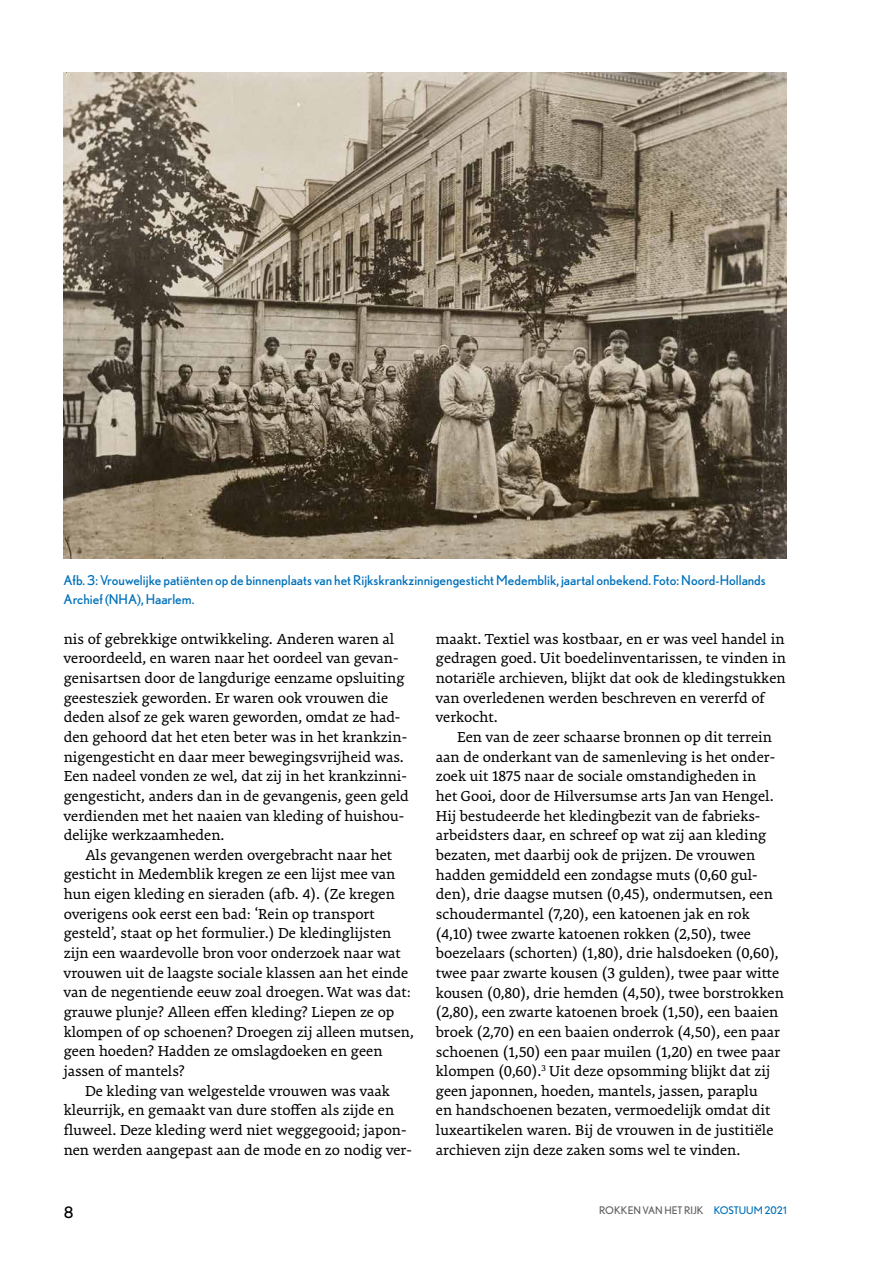
<style>
.page{position:relative;width:893px;height:1263px;background:#fff}
.page>*{position:absolute;margin:0;border:0;box-sizing:border-box;transform-origin:0 0}
.t1{font:15.75px/19.6px "Premiera";color:#000}
.t2{font:15.75px "Nobel";color:#000}
.t3{font:13.5px/19.6px "Nobel";color:#0071bb}
.t4{font:10.5px "Nobel";color:#626261}
.s1{color:#0071bb}
</style>
<div class="page">
<img style="left:64px;top:72px;width:723px;height:486px">
<p class="t3" style="left:64px;top:570px;width:704px">Afb. 3: Vrouwelijke patiënten op de binnenplaats van het Rijkskrankzinnigengesticht Medemblik, jaartal onbekend. Foto: Noord-Hollands<br>Archief (NHA), Haarlem.</p>
<p class="t1" style="left:64px;top:629px;width:347px">nis of gebrekkige ontwikkeling. Anderen waren al veroordeeld, en waren naar het oordeel van gevan&shy;genisartsen door de langdurige eenzame opsluiting geestesziek geworden. Er waren ook vrouwen die deden alsof ze gek waren geworden, omdat ze had&shy;den gehoord dat het eten beter was in het krankzin&shy;nigengesticht en daar meer bewegingsvrijheid was.<br>Een nadeel vonden ze wel, dat zij in het krankzinni&shy;gengesticht, anders dan in de gevangenis, geen geld verdienden met het naaien van kleding of huishou&shy;delijke werkzaamheden.</p>
<p class="t1" style="left:85px;top:845px;width:309px">Als gevangenen werden overgebracht naar het</p>
<p class="t1" style="left:64px;top:865px;width:333px">gesticht in Medemblik kregen ze een lijst mee van</p>
<p class="t1" style="left:64px;top:884px;width:333px">hun eigen kleding en sieraden (afb. 4). (Ze kregen</p>
<p class="t1" style="left:64px;top:904px;width:312px">overigens ook eerst een bad: ‘Rein op transport</p>
<p class="t1" style="left:64px;top:924px;width:329px">gesteld’, staat op het formulier.) De kledinglijsten</p>
<p class="t1" style="left:64px;top:943px;width:339px">zijn een waardevolle bron voor onderzoek naar wat</p>
<p class="t1" style="left:64px;top:963px;width:346px">vrouwen uit de laagste sociale klassen aan het einde</p>
<p class="t1" style="left:64px;top:983px;width:349px">van de negentiende eeuw zoal droegen. Wat was dat:</p>
<p class="t1" style="left:64px;top:1002px;width:332px">grauwe plunje? Alleen effen kleding? Liepen ze op</p>
<p class="t1" style="left:64px;top:1022px;width:352px">klompen of op schoenen? Droegen zij alleen mutsen,</p>
<p class="t1" style="left:64px;top:1041px;width:320px">geen hoeden? Hadden ze omslagdoeken en geen</p>
<p class="t1" style="left:64px;top:1061px;width:122px">jassen of mantels?</p>
<p class="t1" style="left:85px;top:1081px;width:306px">De kleding van welgestelde vrouwen was vaak</p>
<p class="t1" style="left:64px;top:1100px;width:332px">kleurrijk, en gemaakt van dure stoffen als zijde en</p>
<p class="t1" style="left:64px;top:1120px;width:344px">fluweel. Deze kleding werd niet weggegooid; japon-</p>
<p class="t1" style="left:64px;top:1140px;width:350px">nen werden aangepast aan de mode en zo nodig ver-</p>
<p class="t2" style="left:64px;top:1203px;width:11px">8</p>
<p class="t1" style="left:436px;top:629px;width:352px">maakt. Textiel was kostbaar, en er was veel handel in gedragen goed. Uit boedelinventarissen, te vinden in notariële archieven, blijkt dat ook de kledingstukken van overledenen werden beschreven en vererfd of verkocht.</p>
<p class="t1" style="left:436px;top:727px;width:350px;text-indent:21px">Een van de zeer schaarse bronnen op dit terrein aan de onderkant van de samenleving is het onder&shy;zoek uit 1875 naar de sociale omstandigheden in<br>het Gooi, door de Hilversumse arts Jan van Hengel.<br>Hij bestudeerde het kledingbezit van de fabrieks&shy;arbeidsters daar, en schreef op wat zij aan kleding bezaten, met daarbij ook de prijzen. De vrouwen hadden gemiddeld een zondagse muts (0,60 gul&shy;den), drie daagse mutsen (0,45), ondermutsen, een schoudermantel (7,20), een katoenen jak en rok (4,10) twee zwarte katoenen rokken (2,50), twee boezelaars (schorten) (1,80), drie halsdoeken (0,60), twee paar zwarte kousen (3 gulden), twee paar witte kousen (0,80), drie hemden (4,50), twee borstrokken (2,80), een zwarte katoenen broek (1,50), een baaien broek (2,70) en een baaien onderrok (4,50), een paar schoenen (1,50) een paar muilen (1,20) en twee paar klompen (0,60).<sup>3</sup> Uit deze opsomming blijkt dat zij geen japonnen, hoeden, mantels, jassen, paraplu<br>en handschoenen bezaten, vermoedelijk omdat dit luxeartikelen waren. Bij de vrouwen in de justitiële archieven zijn deze zaken soms wel te vinden.</p>
<p class="t4" style="left:599px;top:1204px;width:189px">ROKKEN VAN HET RIJK <span class="s1">KOSTUUM 2021</span></p>
</div>
